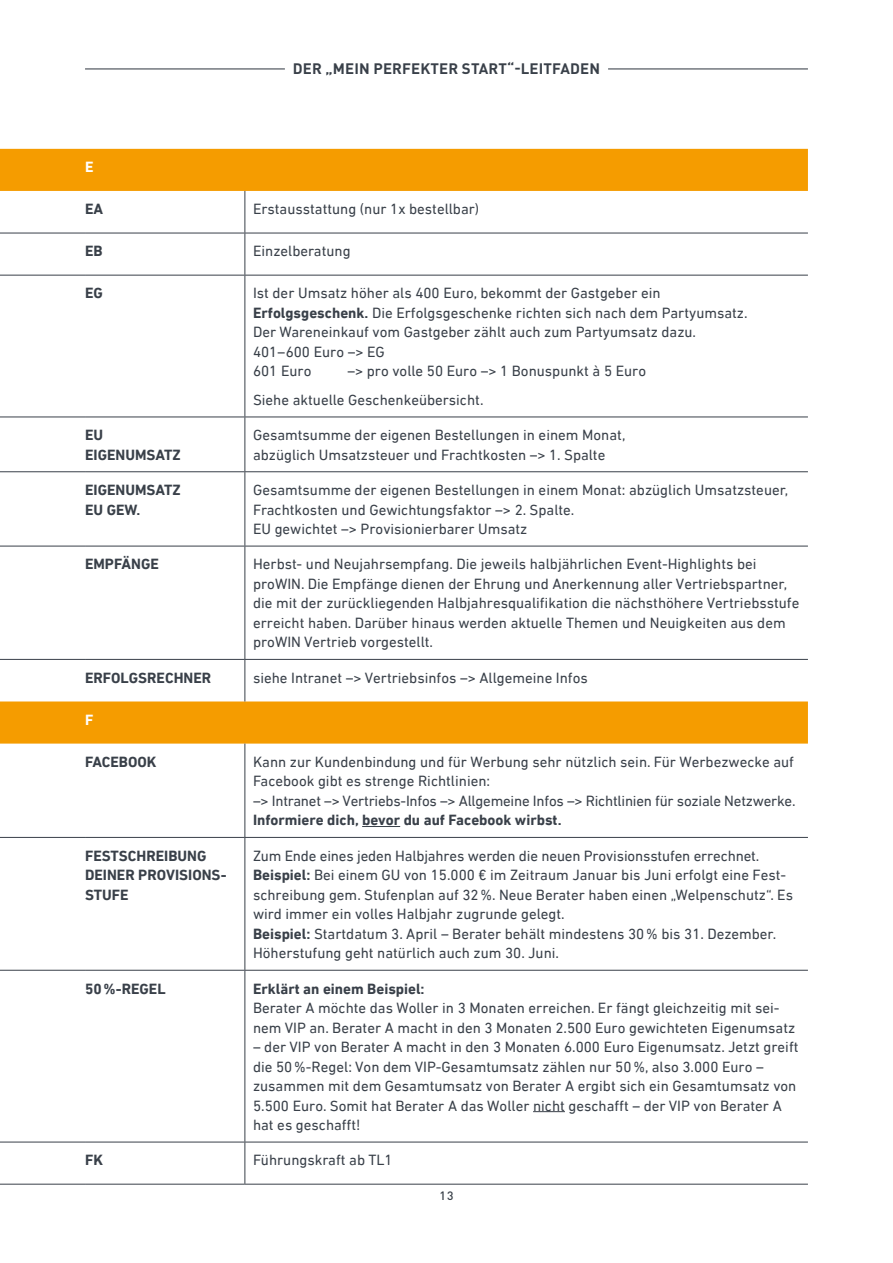
<style>
.page{position:relative;width:893px;height:1263px;background:#fff}
.page>*{position:absolute;margin:0;border:0;box-sizing:border-box;transform-origin:0 0}
.t1{font:15px/19.5px "DIN Next LT Pro";color:#394049}
.t2{font:700 15px/19.5px "DIN Next LT Pro";color:#394049}
.t3{font:700 15px "DIN Pro";letter-spacing:.01em;color:#394049}
.t4{font:700 15px "DIN Next LT Pro";color:#fff}
.t5{font:500 12px "DIN Pro";color:#394049}
.s1{font-weight:700}
</style>
<div class="page">
<svg style="left:0;top:149px;width:808px;height:595px"></svg>
<hr style="left:85px;top:970px;width:160px;height:1px;background:#394049">
<hr style="left:245px;top:970px;width:563px;height:1px;background:#394049">
<hr style="left:85px;top:1142px;width:160px;height:1px;background:#394049">
<hr style="left:245px;top:1142px;width:563px;height:1px;background:#394049">
<hr style="left:85px;top:1184px;width:160px;height:1px;background:#394049">
<hr style="left:245px;top:1184px;width:563px;height:1px;background:#394049">
<hr style="left:244px;top:744px;width:1px;height:93px;background:#394049">
<hr style="left:244px;top:970px;width:1px;height:172px;background:#394049">
<hr style="left:244px;top:1142px;width:1px;height:42px;background:#394049">
<hr style="left:85px;top:233px;width:160px;height:1px;background:#394049">
<hr style="left:245px;top:233px;width:563px;height:1px;background:#394049">
<hr style="left:85px;top:275px;width:160px;height:1px;background:#394049">
<hr style="left:245px;top:275px;width:563px;height:1px;background:#394049">
<hr style="left:85px;top:417px;width:160px;height:1px;background:#394049">
<hr style="left:245px;top:417px;width:563px;height:1px;background:#394049">
<hr style="left:85px;top:471px;width:160px;height:1px;background:#394049">
<hr style="left:245px;top:471px;width:563px;height:1px;background:#394049">
<hr style="left:244px;top:191px;width:1px;height:42px;background:#394049">
<hr style="left:244px;top:233px;width:1px;height:42px;background:#394049">
<hr style="left:244px;top:275px;width:1px;height:142px;background:#394049">
<hr style="left:244px;top:417px;width:1px;height:54px;background:#394049">
<hr style="left:244px;top:472px;width:1px;height:74px;background:#394049">
<hr style="left:244px;top:546px;width:1px;height:113px;background:#394049">
<hr style="left:244px;top:660px;width:1px;height:41px;background:#394049">
<hr style="left:244px;top:838px;width:1px;height:132px;background:#394049">
<hr style="left:0;top:233px;width:85px;height:1px;background:#394049">
<hr style="left:0;top:275px;width:85px;height:1px;background:#394049">
<hr style="left:0;top:417px;width:85px;height:1px;background:#394049">
<hr style="left:0;top:837px;width:85px;height:1px;background:#394049">
<hr style="left:0;top:970px;width:85px;height:1px;background:#394049">
<hr style="left:0;top:1142px;width:85px;height:1px;background:#394049">
<hr style="left:0;top:1184px;width:85px;height:1px;background:#394049">
<hr style="left:85px;top:837px;width:160px;height:1px;background:#394049">
<hr style="left:245px;top:837px;width:563px;height:1px;background:#394049">
<hr style="left:0;top:471px;width:85px;height:1px;background:#394049">
<hr style="left:0;top:546px;width:85px;height:1px;background:#394049">
<hr style="left:85px;top:546px;width:160px;height:1px;background:#394049">
<hr style="left:245px;top:546px;width:563px;height:1px;background:#394049">
<hr style="left:0;top:659px;width:85px;height:1px;background:#394049">
<hr style="left:85px;top:659px;width:160px;height:1px;background:#394049">
<hr style="left:245px;top:659px;width:563px;height:1px;background:#394049">
<hr style="left:362px;top:826px;width:38px;height:1px;background:#394049">
<hr style="left:533px;top:1111px;width:32px;height:1px;background:#394049">
<hr style="left:85px;top:68px;width:200px;height:1px;background:#394049">
<hr style="left:608px;top:68px;width:200px;height:1px;background:#394049">
<p class="t3" style="left:293px;top:59px;width:309px">DER „MEIN PERFEKTER START“-LEITFADEN</p>
<p class="t4" style="left:85px;top:158px;width:10px">E</p>
<p class="t2" style="left:85px;top:199px;width:20px">EA</p>
<p class="t1" style="left:253px;top:199px;width:228px">Erstausstattung (nur 1x bestellbar)</p>
<p class="t2" style="left:85px;top:241px;width:19px">EB</p>
<p class="t1" style="left:253px;top:241px;width:99px">Einzelberatung</p>
<p class="t2" style="left:85px;top:283px;width:19px">EG</p>
<p class="t1" style="left:253px;top:283px;width:496px">Ist der Umsatz höher als 400 Euro, bekommt der Gastgeber ein <span class="s1">Erfolgsgeschenk.</span> Die Erfolgsgeschenke richten sich nach dem Partyumsatz.<br>Der Wareneinkauf vom Gastgeber zählt auch zum Partyumsatz dazu.<br>401–600 Euro –&gt; EG<br>601 Euro</p>
<p class="t1" style="left:253px;top:357px;width:395px;line-height:28.5px;text-indent:94px">–&gt; pro volle 50 Euro –&gt; 1 Bonuspunkt à 5 Euro<br>Siehe aktuelle Geschenkeübersicht.</p>
<p class="t2" style="left:85px;top:425px;width:97px">EU<br>EIGENUMSATZ</p>
<p class="t1" style="left:253px;top:425px;width:374px">Gesamtsumme der eigenen Bestellungen in einem Monat, abzüglich Umsatzsteuer und Frachtkosten –&gt; 1. Spalte</p>
<p class="t2" style="left:85px;top:480px;width:97px">EIGENUMSATZ<br>EU GEW.</p>
<p class="t1" style="left:253px;top:480px;width:537px">Gesamtsumme der eigenen Bestellungen in einem Monat: abzüglich Umsatzsteuer,<br>Frachtkosten und Gewichtungsfaktor –&gt; 2. Spalte.<br>EU gewichtet –&gt; Provisionierbarer Umsatz</p>
<p class="t2" style="left:85px;top:554px;width:75px">EMPFÄNGE</p>
<p class="t1" style="left:253px;top:554px;width:548px">Herbst- und Neujahrsempfang. Die jeweils halbjährlichen Event-Highlights bei proWIN. Die Empfänge dienen der Ehrung und Anerkennung aller Vertriebspartner, die mit der zurückliegenden Halbjahresqualifikation die nächsthöhere Vertriebsstufe erreicht haben. Darüber hinaus werden aktuelle Themen und Neuigkeiten aus dem proWIN Vertrieb vorgestellt.</p>
<p class="t2" style="left:85px;top:668px;width:128px">ERFOLGSRECHNER</p>
<p class="t1" style="left:253px;top:668px;width:336px">siehe Intranet –&gt; Vertriebsinfos –&gt; Allgemeine Infos</p>
<p class="t4" style="left:85px;top:711px;width:10px">F</p>
<p class="t2" style="left:85px;top:752px;width:73px">FACEBOOK</p>
<p class="t1" style="left:253px;top:752px;width:544px">Kann zur Kundenbindung und für Werbung sehr nützlich sein. Für Werbezwecke auf<br>Facebook gibt es strenge Richtlinien:<br>–&gt; Intranet –&gt; Vertriebs-Infos –&gt; Allgemeine Infos –&gt; Richtlinien für soziale Netzwerke.</p>
<p class="t2" style="left:253px;top:810px;width:310px">Informiere dich, bevor du auf Facebook wirbst.</p>
<p class="t2" style="left:85px;top:846px;width:143px">FESTSCHREIBUNG<br>DEINER PROVISIONS-<br>STUFE</p>
<p class="t1" style="left:253px;top:846px;width:541px">Zum Ende eines jeden Halbjahres werden die neuen Provisionsstufen errechnet.<br><span class="s1">Beispiel:</span> Bei einem GU von 15.000 € im Zeitraum Januar bis Juni erfolgt eine Fest&shy;schreibung gem. Stufenplan auf 32%. Neue Berater haben einen „Welpenschutz“. Es wird immer ein volles Halbjahr zugrunde gelegt.<br><span class="s1">Beispiel:</span> Startdatum 3. April – Berater behält mindestens 30% bis 31. Dezember.<br>Höherstufung geht natürlich auch zum 30. Juni.</p>
<p class="t2" style="left:85px;top:979px;width:82px">50%-REGEL</p>
<p class="t2" style="left:253px;top:978px;width:173px">Erklärt an einem Beispiel:</p>
<p class="t1" style="left:253px;top:998px;width:544px">Berater A möchte das Woller in 3 Monaten erreichen. Er fängt gleichzeitig mit sei&shy;nem VIP an. Berater A macht in den 3 Monaten 2.500 Euro gewichteten Eigenumsatz</p>
<p class="t1" style="left:253px;top:1037px;width:547px">– der VIP von Berater A macht in den 3 Monaten 6.000 Euro Eigenumsatz. Jetzt greift die 50%-Regel: Von dem VIP-Gesamtumsatz zählen nur 50%, also 3.000 Euro – zusammen mit dem Gesamtumsatz von Berater A ergibt sich ein Gesamtumsatz von 5.500 Euro. Somit hat Berater A das Woller nicht geschafft – der VIP von Berater A hat es geschafft!</p>
<p class="t2" style="left:85px;top:1150px;width:20px">FK</p>
<p class="t1" style="left:253px;top:1150px;width:141px">Führungskraft ab TL1</p>
<p class="t5" style="left:439px;top:1187px;width:16px">13</p>
</div>
